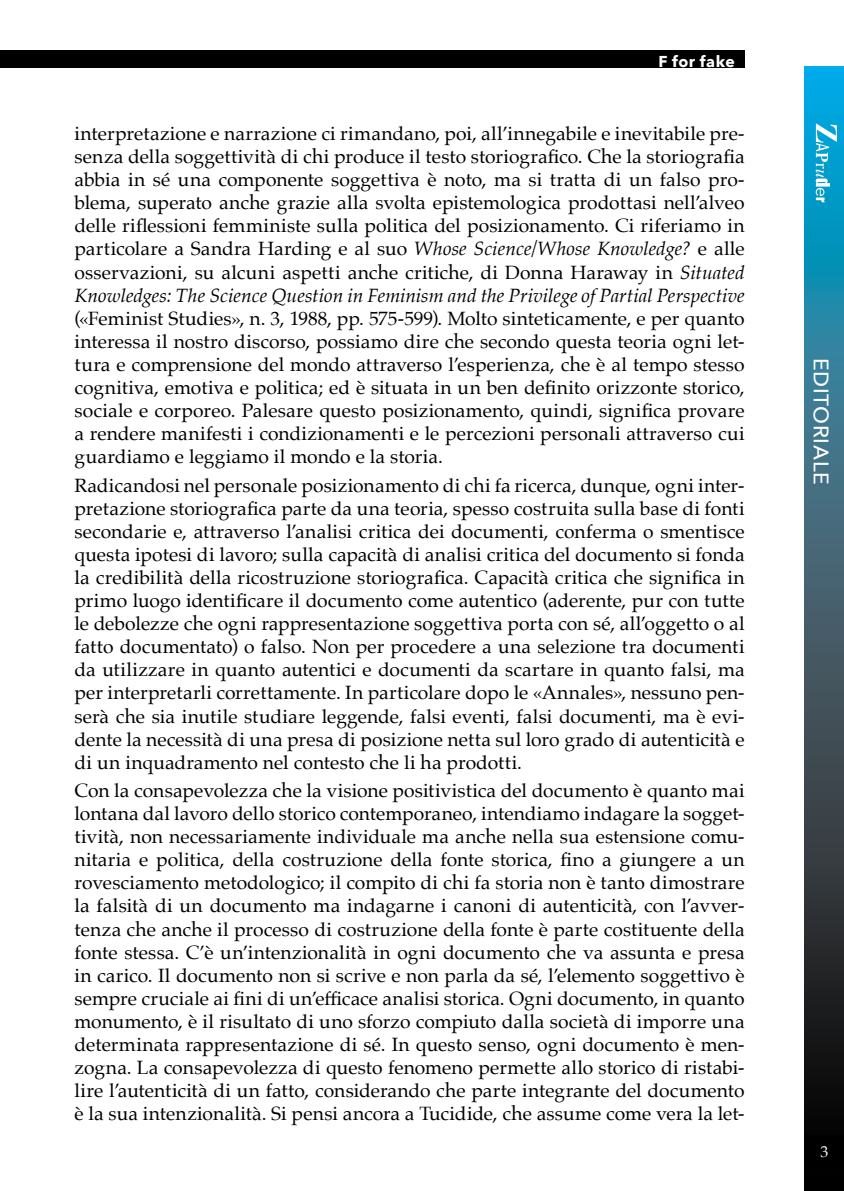
<style>
.page{position:relative;width:844px;height:1191px;background:#fff}
.page>*{position:absolute;margin:0;border:0;box-sizing:border-box;transform-origin:0 0}
.t1{font:500 21px "Avenir Next";letter-spacing:.035em;color:#fff}
.t2{font:19.25px/23.1px "Palatino";color:#000;text-align:justify}
.t3{font:700 15.75px "Avenir Next";letter-spacing:.035em;color:#fff}
.t4{font:15.75px "Palatino";color:#fff}
.s1{font-style:italic}
</style>
<div class="page">
<div style="left:0;top:51px;width:744px;height:17px;background:#000"></div>
<svg style="left:804px;top:66px;width:39px;height:1125px;background:#29596a"></svg>
<svg style="left:815px;top:124px;width:21px;height:78px"></svg>
<div style="left:804px;top:1135px;width:39px;height:30px;background:#000"></div>
<p class="t3" style="left:658px;top:47px;width:78px">F for fake</p>
<p class="t2" style="left:74px;top:122px;width:671px">interpretazione e narrazione ci rimandano, poi, all’innegabile e inevitabile pre&shy;senza della soggettività di chi produce il testo storiografico. Che la storiografia abbia in sé una componente soggettiva è noto, ma si tratta di un falso pro&shy;blema, superato anche grazie alla svolta epistemologica prodottasi nell’alveo delle riflessioni femministe sulla politica del posizionamento. Ci riferiamo in particolare a Sandra Harding e al suo <span class="s1">Whose Science/Whose Knowledge?</span> e alle osservazioni, su alcuni aspetti anche critiche, di Donna Haraway in <span class="s1">Situated Knowledges: The Science Question in Feminism and the Privilege of Partial Perspective</span></p>
<p class="t2" style="left:74px;top:306px;width:671px">(«Feminist Studies», n. 3, 1988, pp. 575-599). Molto sinteticamente, e per quanto interessa il nostro discorso, possiamo dire che secondo questa teoria ogni let&shy;tura e comprensione del mondo attraverso l’esperienza, che è al tempo stesso cognitiva, emotiva e politica; ed è situata in un ben definito orizzonte storico, sociale e corporeo. Palesare questo posizionamento, quindi, significa provare a rendere manifesti i condizionamenti e le percezioni personali attraverso cui guardiamo e leggiamo il mondo e la storia.</p>
<p class="t2" style="left:74px;top:473px;width:671px">Radicandosi nel personale posizionamento di chi fa ricerca, dunque, ogni inter&shy;pretazione storiografica parte da una teoria, spesso costruita sulla base di fonti secondarie e, attraverso l’analisi critica dei documenti, conferma o smentisce questa ipotesi di lavoro; sulla capacità di analisi critica del documento si fonda la credibilità della ricostruzione storiografica. Capacità critica che significa in primo luogo identificare il documento come autentico (aderente, pur con tutte le debolezze che ogni rappresentazione soggettiva porta con sé, all’oggetto o al fatto documentato) o falso. Non per procedere a una selezione tra documenti da utilizzare in quanto autentici e documenti da scartare in quanto falsi, ma per interpretarli correttamente. In particolare dopo le «Annales», nessuno pen&shy;serà che sia inutile studiare leggende, falsi eventi, falsi documenti, ma è evi&shy;dente la necessità di una presa di posizione netta sul loro grado di autenticità e di un inquadramento nel contesto che li ha prodotti.</p>
<p class="t2" style="left:74px;top:778px;width:671px">Con la consapevolezza che la visione positivistica del documento è quanto mai lontana dal lavoro dello storico contemporaneo, intendiamo indagare la sogget&shy;tività, non necessariamente individuale ma anche nella sua estensione comu&shy;nitaria e politica, della costruzione della fonte storica, fino a giungere a un rovesciamento metodologico; il compito di chi fa storia non è tanto dimostrare la falsità di un documento ma indagarne i canoni di autenticità, con l’avver&shy;tenza che anche il processo di costruzione della fonte è parte costituente della fonte stessa. C’è un’intenzionalità in ogni documento che va assunta e presa in carico. Il documento non si scrive e non parla da sé, l’elemento soggettivo è sempre cruciale ai fini di un’efficace analisi storica. Ogni documento, in quanto monumento, è il risultato di uno sforzo compiuto dalla società di imporre una determinata rappresentazione di sé. In questo senso, ogni documento è men&shy;zogna. La consapevolezza di questo fenomeno permette allo storico di ristabi&shy;lire l’autenticità di un fatto, considerando che parte integrante del documento è la sua intenzionalità. Si pensi ancora a Tucidide, che assume come vera la let-</p>
<p class="t1" style="left:838px;top:358px;width:128px;rotate:90deg">EDITORIALE</p>
<p class="t4" style="left:820px;top:1138px;width:9px">3</p>
</div>
